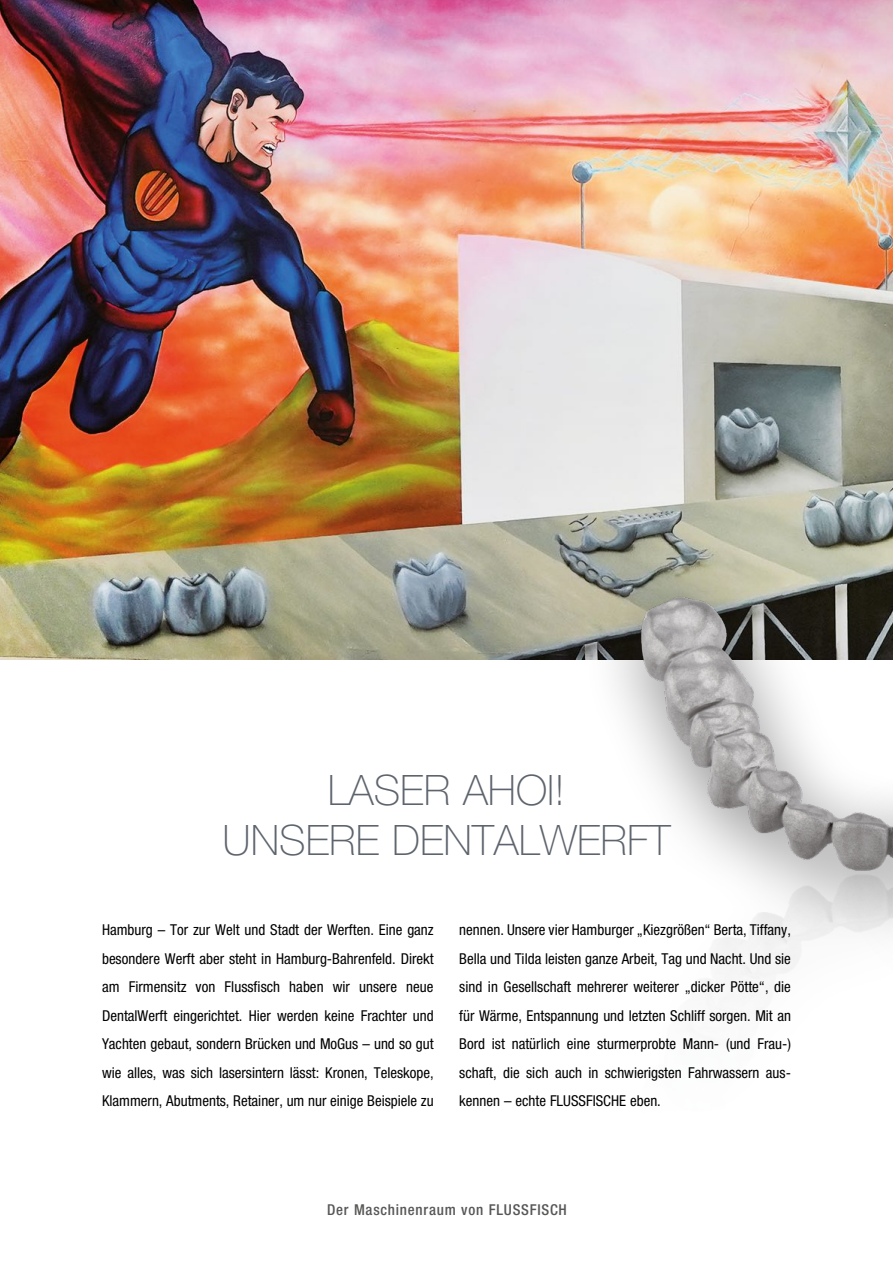
<style>
.page{position:relative;width:893px;height:1263px;background:#fff}
.page>*{position:absolute;margin:0;border:0;box-sizing:border-box;transform-origin:0 0}
.t1{font:100 42px/50.4px "Helvetica Neue CE";color:#5e646d;text-align:center}
.t2{font:condensed 15px/28.5px "Helvetica Neue";color:#000;text-align:justify}
.t3{font:500 condensed 15px "Helvetica Neue";letter-spacing:.05em;color:#575756}
</style>
<div class="page">
<img style="left:0;top:0;width:893px;height:659px">
<div style="left:582px;top:553px;width:311px;height:606px;background:#000;opacity:.43"></div>
<img style="left:632px;top:527px;width:261px;height:632px">
<div style="left:834px;top:552px;width:59px;height:600px;background:#000;opacity:.43"></div>
<h1 class="t1" style="left:223px;top:766px;width:449px">LASER AHOI!<br>UNSERE DENTALWERFT</h1>
<p class="t2" style="left:102px;top:915px;width:333px">Hamburg – Tor zur Welt und Stadt der Werften. Eine ganz besondere Werft aber steht in Hamburg-Bahrenfeld. Direkt am Firmensitz von Flussfisch haben wir unsere neue DentalWerft eingerichtet. Hier werden keine Frachter und Yachten gebaut, sondern Brücken und MoGus – und so gut wie alles, was sich lasersintern lässt: Kronen, Teleskope, Klammern, Abutments, Retainer, um nur einige Beispiele zu</p>
<p class="t2" style="left:459px;top:915px;width:333px">nennen. Unsere vier Hamburger „Kiezgrößen“ Berta, Tiffany, Bella und Tilda leisten ganze Arbeit, Tag und Nacht. Und sie sind in Gesellschaft mehrerer weiterer „dicker Pötte“, die für Wärme, Entspannung und letzten Schliff sorgen. Mit an Bord ist natürlich eine sturmerprobte Mann- (und Frau-) schaft, die sich auch in schwierigsten Fahrwassern aus&shy;kennen – echte FLUSSFISCHE eben.</p>
<p class="t3" style="left:327px;top:1201px;width:241px">Der Maschinenraum von FLUSSFISCH</p>
</div>
